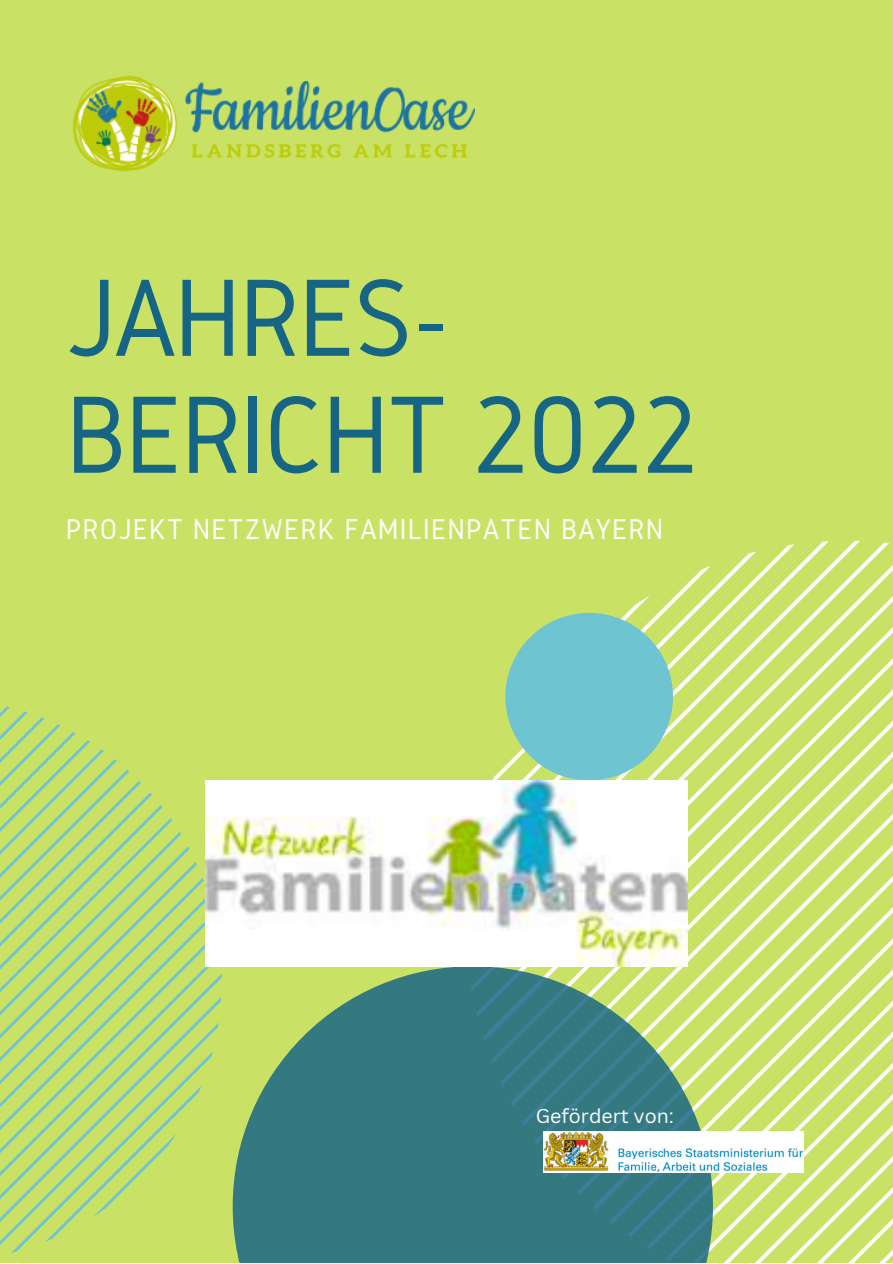
<style>
.page{position:relative;width:893px;height:1264px;background:#fff}
.page>*{position:absolute;margin:0;border:0;box-sizing:border-box;transform-origin:0 0}
.t1{font:114px/116.9px "Gidole";letter-spacing:-.02em;color:#176585}
.t2{font:29.7px "Gidole";letter-spacing:.04em;color:#fff}
.t3{font:19.5px "Canva Sans";color:#fff}
</style>
<div class="page">
<div style="left:0;top:0;width:892px;height:1262px;background:#c9e265"></div>
<svg style="left:522px;top:597px;width:370px;height:183px"></svg>
<svg style="left:534px;top:609px;width:358px;height:171px"></svg>
<svg style="left:561px;top:637px;width:331px;height:143px"></svg>
<svg style="left:576px;top:652px;width:316px;height:128px"></svg>
<svg style="left:598px;top:668px;width:294px;height:112px"></svg>
<svg style="left:609px;top:685px;width:283px;height:95px"></svg>
<svg style="left:627px;top:702px;width:265px;height:78px"></svg>
<svg style="left:646px;top:721px;width:246px;height:59px"></svg>
<svg style="left:665px;top:741px;width:227px;height:39px"></svg>
<svg style="left:686px;top:762px;width:206px;height:204px"></svg>
<svg style="left:708px;top:783px;width:184px;height:479px"></svg>
<svg style="left:731px;top:806px;width:161px;height:456px"></svg>
<svg style="left:755px;top:831px;width:137px;height:431px"></svg>
<svg style="left:781px;top:856px;width:111px;height:406px"></svg>
<svg style="left:0;top:706px;width:213px;height:546px"></svg>
<svg style="left:233px;top:966px;width:480px;height:296px;fill:#34797f"></svg>
<div style="left:505px;top:613px;width:168px;height:167px;background:#6ec4d0;border-radius:50%"></div>
<img style="left:72px;top:75px;width:402px;height:97px">
<img style="left:206px;top:780px;width:481px;height:186px">
<img style="left:543px;top:1131px;width:260px;height:41px">
<h1 class="t1" style="left:65px;top:258px;width:635px">JAHRES-<br>BERICHT 2022</h1>
<p class="t2" style="left:66px;top:512px;width:599px">PROJEKT NETZWERK FAMILIENPATEN BAYERN</p>
<p class="t3" style="left:535px;top:1102px;width:140px">Gefördert von:</p>
</div>
